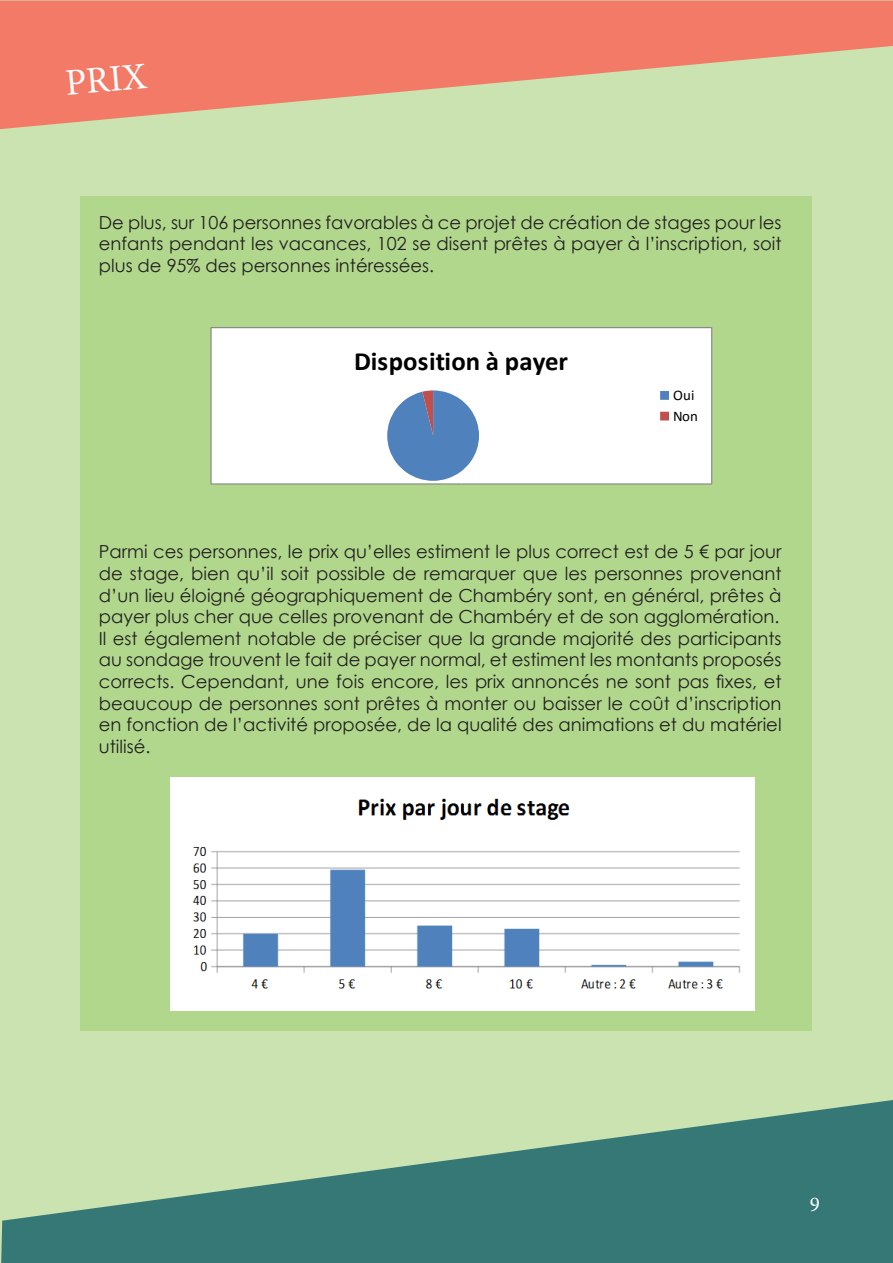
<style>
.page{position:relative;width:893px;height:1263px;background:#fff}
.page>*{position:absolute;margin:0;border:0;box-sizing:border-box;transform-origin:0 0}
.t1{font:37.5px "Minion Pro";color:#fff}
.t2{font:700 26.4px "Calibri";letter-spacing:.005em;color:#000}
.t3{font:21px "Minion Pro";color:#fff}
.t4{font:18px/21.6px "Century Gothic";color:#231f20;text-align:justify}
.t5{font:14.7px/20.7px "Calibri";color:#000}
</style>
<div class="page">
<div style="left:0;top:1px;width:893px;height:1262px;background:#cbe3b0"></div>
<div style="left:81px;top:196px;width:731px;height:835px;background:#b1d78d"></div>
<svg style="left:1px;top:1100px;width:892px;height:163px;fill:#367875"></svg>
<svg style="left:0;top:1px;width:893px;height:128px;fill:#f37a67"></svg>
<hr style="left:892px;top:1186px;width:1px;height:77px;background:#367875">
<svg style="left:210px;top:327px;width:503px;height:158px;background:#edf1f6"></svg>
<img style="left:170px;top:778px;width:585px;height:232px">
<p class="t1" style="left:63px;top:58px;width:83px;rotate:-5deg">PRIX</p>
<p class="t4" style="left:99px;top:211px;width:684px">De plus, sur 106 personnes favorables à ce projet de création de stages pour les enfants pendant les vacances, 102 se disent prêtes à payer à l’inscription, soit plus de 95% des personnes intéressées.</p>
<p class="t2" style="left:354px;top:342px;width:216px">Disposition à payer</p>
<p class="t5" style="left:673px;top:385px;width:26px">Oui<br>Non</p>
<p class="t4" style="left:99px;top:541px;width:684px">Parmi ces personnes, le prix qu’elles estiment le plus correct est de 5 € par jour de stage, bien qu’il soit possible de remarquer que les personnes provenant d’un lieu éloigné géographiquement de Chambéry sont, en général, prêtes à payer plus cher que celles provenant de Chambéry et de son agglomération.</p>
<p class="t4" style="left:99px;top:627px;width:684px">Il est également notable de préciser que la grande majorité des participants au sondage trouvent le fait de payer normal, et estiment les montants proposés corrects. Cependant, une fois encore, les prix annoncés ne sont pas fixes, et beaucoup de personnes sont prêtes à monter ou baisser le coût d’inscription en fonction de l’activité proposée, de la qualité des animations et du matériel utilisé.</p>
<p class="t3" style="left:810px;top:1190px;width:12px">9</p>
</div>
